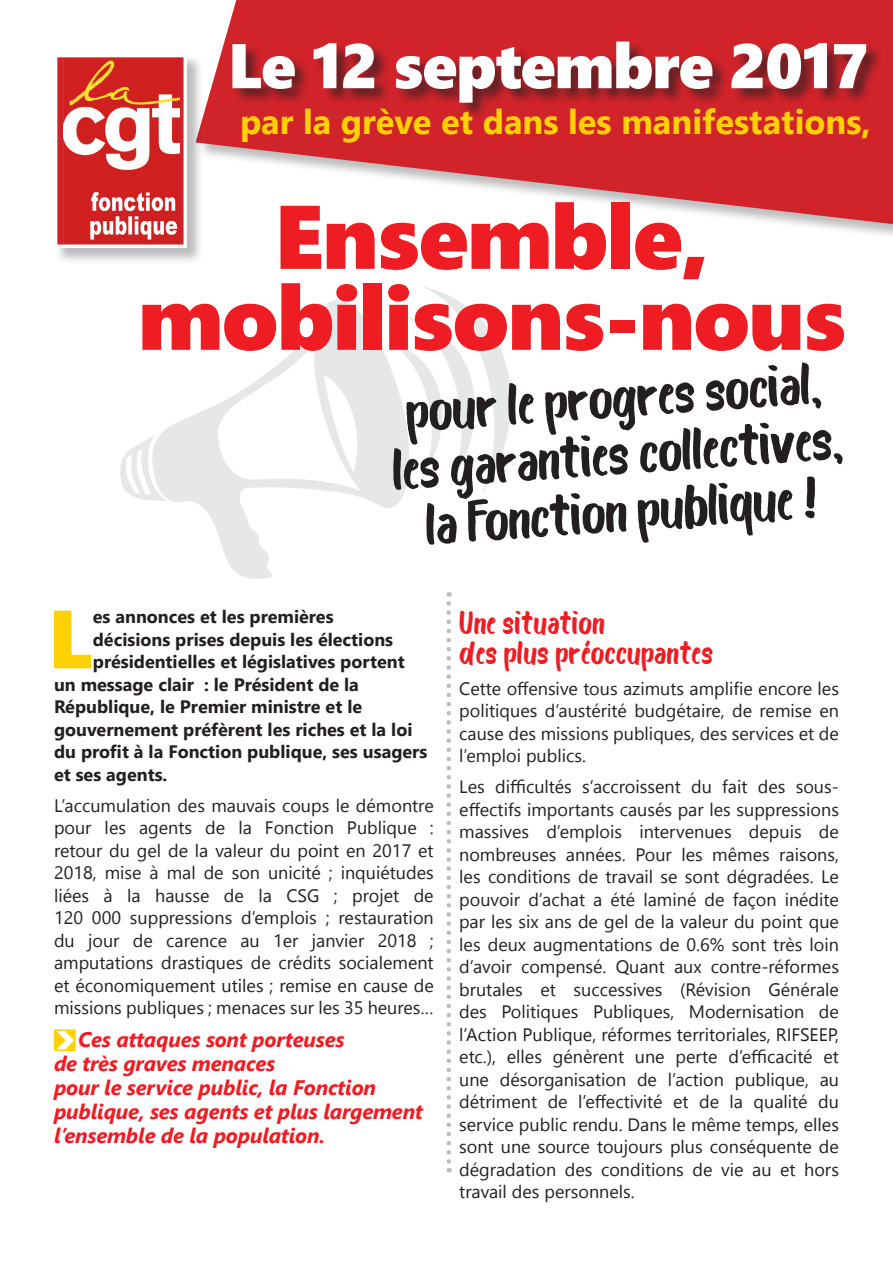
<style>
.page{position:relative;width:893px;height:1263px;background:#fff}
.page>*{position:absolute;margin:0;border:0;box-sizing:border-box;transform-origin:0 0}
.t1{font:90px/81px "Segoe UI Black";letter-spacing:-.02em;color:#ee1d23;text-align:center}
.txt_courant{font:82.2px "Segoe UI Black";color:#fed105}
.t2{font:63px "Segoe UI Black";letter-spacing:-.02em;color:#fff}
.t3{font:57px/57px "Bosk";color:#231f20;text-align:center}
.t4{font:700 34.5px "Segoe UI";color:#fed105}
.inter{font:31.5px/30px "Bosk";color:#ee1d23}
.accroche{font:italic 700 21px/24px "Segoe UI";letter-spacing:-.01em;color:#ee1d23}
.txt_courant-2{font:18px/22.5px "Segoe UI";color:#231f20;text-align:justify}
.txt_courant-3{font:700 18px "Segoe UI";color:#231f20}
.s1{font-family:"Arrowstfb";font-weight:400;font-style:normal;color:#fed105}
</style>
<div class="page">
<svg style="left:204px;top:0;width:689px;height:224px;fill:#d1232a"></svg>
<svg style="left:120px;top:287px;width:391px;height:292px"></svg>
<div style="left:233px;top:42px;width:650px;height:77px;background:#231f20;opacity:.6"></div>
<div style="left:54px;top:54px;width:150px;height:210px;background:#231f20;opacity:.3"></div>
<div style="left:56px;top:56px;width:129px;height:190px;background:#d1232a"></div>
<img style="left:64px;top:58px;width:116px;height:186px">
<div style="left:54px;top:54px;width:133px;height:194px;border:3px solid #fff"></div>
<svg style="left:446px;top:603px;width:5px;height:569px"></svg>
<p class="t2" style="left:228px;top:20px;width:642px">Le 12 septembre 2017</p>
<p class="t4" style="left:240px;top:94px;width:632px">par la grève et dans les manifestations,</p>
<p class="t1" style="left:138px;top:191px;width:710px">Ensemble, mobilisons-nous</p>
<p class="t3" style="left:386px;top:385px;width:453px;rotate:-4deg">pour le progres social, les garanties collectives,</p>
<p class="t3" style="left:423px;top:497px;width:395px;rotate:-4deg">la Fonction publique !</p>
<p class="txt_courant" style="left:48px;top:580px;width:46px">L</p>
<p class="txt_courant-3" style="left:93px;top:602px;width:242px">es annonces et les premières</p>
<p class="txt_courant-3" style="left:93px;top:625px;width:302px">décisions prises depuis les élections</p>
<p class="txt_courant-3" style="left:93px;top:647px;width:313px">présidentielles et législatives portent</p>
<p class="txt_courant-3" style="left:54px;top:670px;width:306px">un message clair : le Président de la</p>
<p class="txt_courant-3" style="left:54px;top:692px;width:310px">République, le Premier ministre et le</p>
<p class="txt_courant-3" style="left:54px;top:715px;width:360px">gouvernement préfèrent les riches et la loi</p>
<p class="txt_courant-3" style="left:54px;top:737px;width:375px">du profit à la Fonction publique, ses usagers</p>
<p class="txt_courant-3" style="left:54px;top:760px;width:115px">et ses agents.</p>
<p class="txt_courant-2" style="left:54px;top:794px;width:381px">L’accumulation des mauvais coups le démontre pour les agents de la Fonction Publique : retour du gel de la valeur du point en 2017 et 2018, mise à mal de son unicité ; inquiétudes liées à la hausse de la CSG ; projet de 120 000 suppressions d’emplois ; restauration du jour de carence au 1er janvier 2018 ; amputations drastiques de crédits socialement et économiquement utiles ; remise en cause de missions publiques ; menaces sur les 35 heures…</p>
<p class="accroche" style="left:54px;top:1027px;width:370px"><span class="s1">F</span>Ces attaques sont porteuses<br>de très graves menaces<br>pour le service public, la Fonction publique, ses agents et plus largement l’ensemble de la population.</p>
<p class="inter" style="left:459px;top:608px;width:255px">Une situation<br>des plus préoccupantes</p>
<p class="txt_courant-2" style="left:459px;top:677px;width:381px">Cette offensive tous azimuts amplifie encore les politiques d’austérité budgétaire, de remise en cause des missions publiques, des services et de l’emploi publics.</p>
<p class="txt_courant-2" style="left:459px;top:775px;width:381px">Les difficultés s’accroissent du fait des sous&shy;effectifs importants causés par les suppressions massives d’emplois intervenues depuis de nombreuses années. Pour les mêmes raisons, les conditions de travail se sont dégradées. Le pouvoir d’achat a été laminé de façon inédite par les six ans de gel de la valeur du point que les deux augmentations de 0.6% sont très loin d’avoir compensé. Quant aux contre-réformes brutales et successives (Révision Générale des Politiques Publiques, Modernisation de l’Action Publique, réformes territoriales, RIFSEEP, etc.), elles génèrent une perte d’efficacité et une désorganisation de l’action publique, au détriment de l’effectivité et de la qualité du service public rendu. Dans le même temps, elles sont une source toujours plus conséquente de dégradation des conditions de vie au et hors travail des personnels.</p>
</div>
